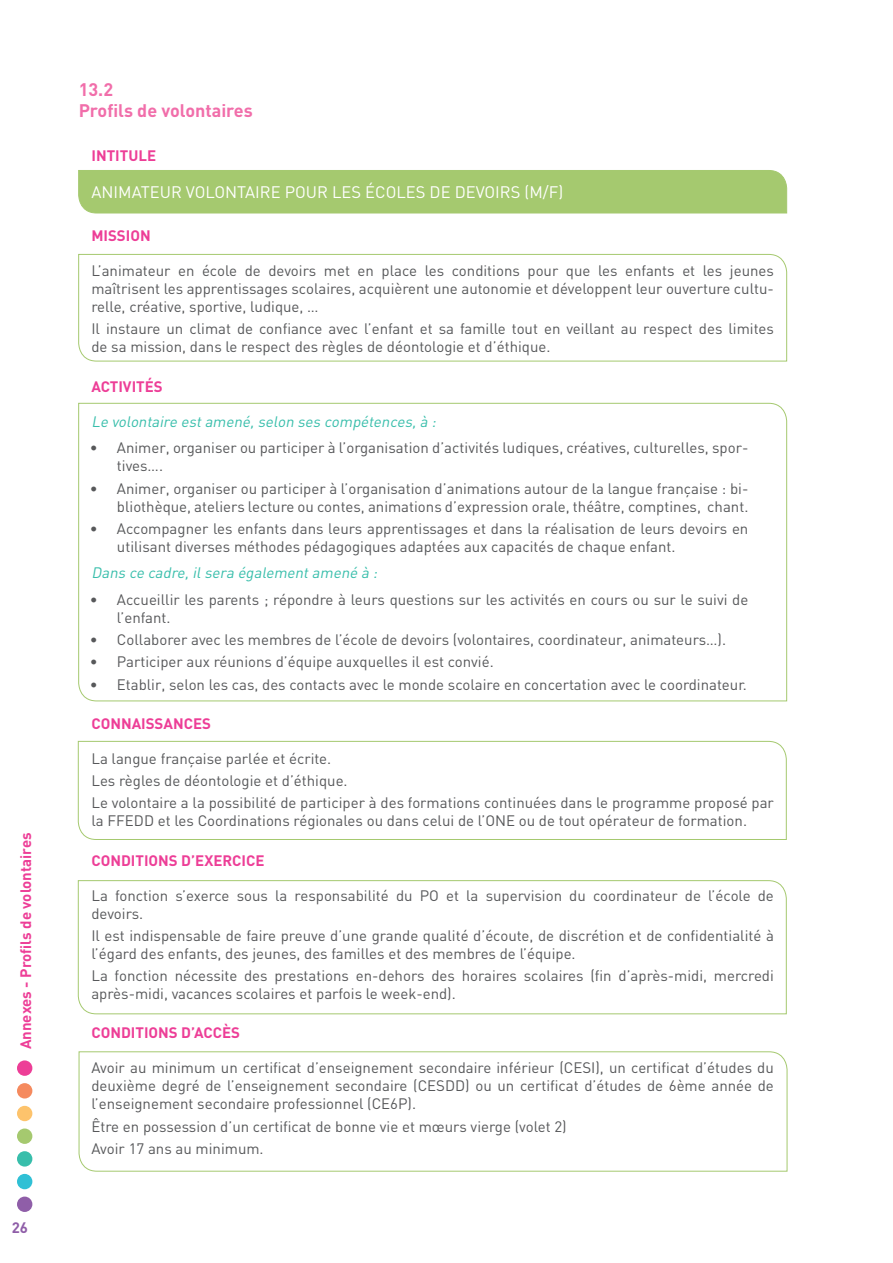
<style>
.page{position:relative;width:893px;height:1263px;background:#fff}
.page>*{position:absolute;margin:0;border:0;box-sizing:border-box;transform-origin:0 0}
.t1{font:700 18px/21.6px "DIN";color:#f16eaa}
.t2{font:16.5px "DIN";color:#fff}
.t3{font:15px/18px "DIN";color:#57585a}
.t4{font:700 15px "DIN";color:#ed3e97}
.t5{font:italic 15px "DIN";color:#38beab}
.t6{font:700 15px "DIN";color:#8f5ea8}
</style>
<div class="page">
<div style="left:78px;top:170px;width:709px;height:44px;background:#a5c96f"></div>
<div style="left:17px;top:1196px;width:15px;height:16px;background:#8f5ea8;border-radius:50%"></div>
<div style="left:17px;top:1174px;width:15px;height:15px;background:#30c0d5;border-radius:50%"></div>
<div style="left:17px;top:1151px;width:15px;height:15px;background:#38beab;border-radius:50%"></div>
<div style="left:17px;top:1128px;width:15px;height:16px;background:#a5c96f;border-radius:50%"></div>
<div style="left:17px;top:1106px;width:15px;height:15px;background:#fdc36c;border-radius:50%"></div>
<div style="left:17px;top:1083px;width:15px;height:15px;background:#f58a5e;border-radius:50%"></div>
<div style="left:17px;top:1060px;width:15px;height:16px;background:#ed3e97;border-radius:50%"></div>
<svg style="left:78px;top:254px;width:709px;height:108px"></svg>
<svg style="left:78px;top:402px;width:709px;height:300px"></svg>
<svg style="left:78px;top:741px;width:709px;height:99px"></svg>
<svg style="left:78px;top:880px;width:709px;height:134px"></svg>
<svg style="left:78px;top:1051px;width:710px;height:121px"></svg>
<p class="t4" style="left:16px;top:1049px;width:218px;rotate:-90deg">Annexes - Profils de volontaires</p>
<p class="t6" style="left:12px;top:1218px;width:18px">26</p>
<p class="t1" style="left:79px;top:78px;width:176px">13.2<br>Profils de volontaires</p>
<p class="t4" style="left:91px;top:146px;width:66px">INTITULE</p>
<p class="t2" style="left:91px;top:181px;width:473px">ANIMATEUR VOLONTAIRE POUR LES ÉCOLES DE DEVOIRS (M/F)</p>
<p class="t4" style="left:91px;top:226px;width:61px">MISSION</p>
<p class="t3" style="left:91px;top:262px;width:684px;text-align:justify">L’animateur en école de devoirs met en place les conditions pour que les enfants et les jeunes maîtrisent les apprentissages scolaires, acquièrent une autonomie et développent leur ouverture cultu&shy;relle, créative, sportive, ludique, …</p>
<p class="t3" style="left:91px;top:320px;width:684px">Il instaure un climat de confiance avec l’enfant et sa famille tout en veillant au respect des limites de sa mission, dans le respect des règles de déontologie et d’éthique.</p>
<p class="t4" style="left:91px;top:376px;width:73px">ACTIVITÉS</p>
<p class="t5" style="left:91px;top:412px;width:349px">Le volontaire estamené,selon ses compétences,à :</p>
<p class="t3" style="left:117px;top:439px;width:633px;text-indent:-27px">• Animer, organiser ou participer à l’organisation d’activités ludiques, créatives, culturelles, spor&shy;tives….</p>
<p class="t3" style="left:90px;top:479px;width:660px;text-align:right">• Animer, organiser ou participer à l’organisation d’animations autour de la langue française : bi&shy;bliothèque, ateliers lecture ou contes, animations d’expression orale, théâtre, comptines, chant.</p>
<p class="t3" style="left:117px;top:519px;width:633px;text-indent:-27px">• Accompagner les enfants dans leurs apprentissages et dans la réalisation de leurs devoirs en utilisant diverses méthodes pédagogiques adaptées aux capacités de chaque enfant.</p>
<p class="t5" style="left:91px;top:563px;width:290px">Dans ce cadre,ilsera égalementamené à :</p>
<p class="t3" style="left:117px;top:590px;width:633px;text-indent:-27px">• Accueillir les parents ; répondre à leurs questions sur les activités en cours ou sur le suivi de l’enfant.</p>
<p class="t3" style="left:90px;top:630px;width:635px">• Collaborer avec les membres de l’école de devoirs (volontaires, coordinateur, animateurs…).</p>
<p class="t3" style="left:90px;top:653px;width:403px">• Participer aux réunions d’équipe auxquelles il est convié.</p>
<p class="t3" style="left:90px;top:675px;width:656px">• Etablir, selon les cas, des contacts avec le monde scolaire en concertation avec le coordinateur.</p>
<p class="t4" style="left:91px;top:713px;width:121px">CONNAISSANCES</p>
<p class="t3" style="left:91px;top:747px;width:684px;line-height:22.2px">La langue française parlée et écrite.<br>Les règles de déontologie et d’éthique.<br>Le volontaire a la possibilité de participer à des formations continuées dans le programme proposé par</p>
<p class="t3" style="left:91px;top:812px;width:654px">la FFEDD et les Coordinations régionales ou dans celui de l’ONE ou de tout opérateur de formation.</p>
<p class="t4" style="left:91px;top:850px;width:175px">CONDITIONS D’EXERCICE</p>
<p class="t3" style="left:91px;top:886px;width:684px">La fonction s’exerce sous la responsabilité du PO et la supervision du coordinateur de l’école de devoirs.</p>
<p class="t3" style="left:91px;top:926px;width:684px">Il est indispensable de faire preuve d’une grande qualité d’écoute, de discrétion et de confidentialité à l’égard des enfants, des jeunes, des familles et des membres de l’équipe.</p>
<p class="t3" style="left:91px;top:966px;width:684px">La fonction nécessite des prestations en-dehors des horaires scolaires (fin d’après-midi, mercredi après-midi, vacances scolaires et parfois le week-end).</p>
<p class="t4" style="left:91px;top:1023px;width:150px">CONDITIONS D’ACCÈS</p>
<p class="t3" style="left:91px;top:1059px;width:684px;text-align:justify">Avoir au minimum un certificat d’enseignement secondaire inférieur (CESI), un certificat d’études du deuxième degré de l’enseignement secondaire (CESDD) ou un certificat d’études de 6ème année de l’enseignement secondaire professionnel (CE6P).</p>
<p class="t3" style="left:91px;top:1115px;width:477px;line-height:22.2px">Être en possession d’un certificat de bonne vie et mœurs vierge (volet 2)<br>Avoir 17 ans au minimum.</p>
</div>
